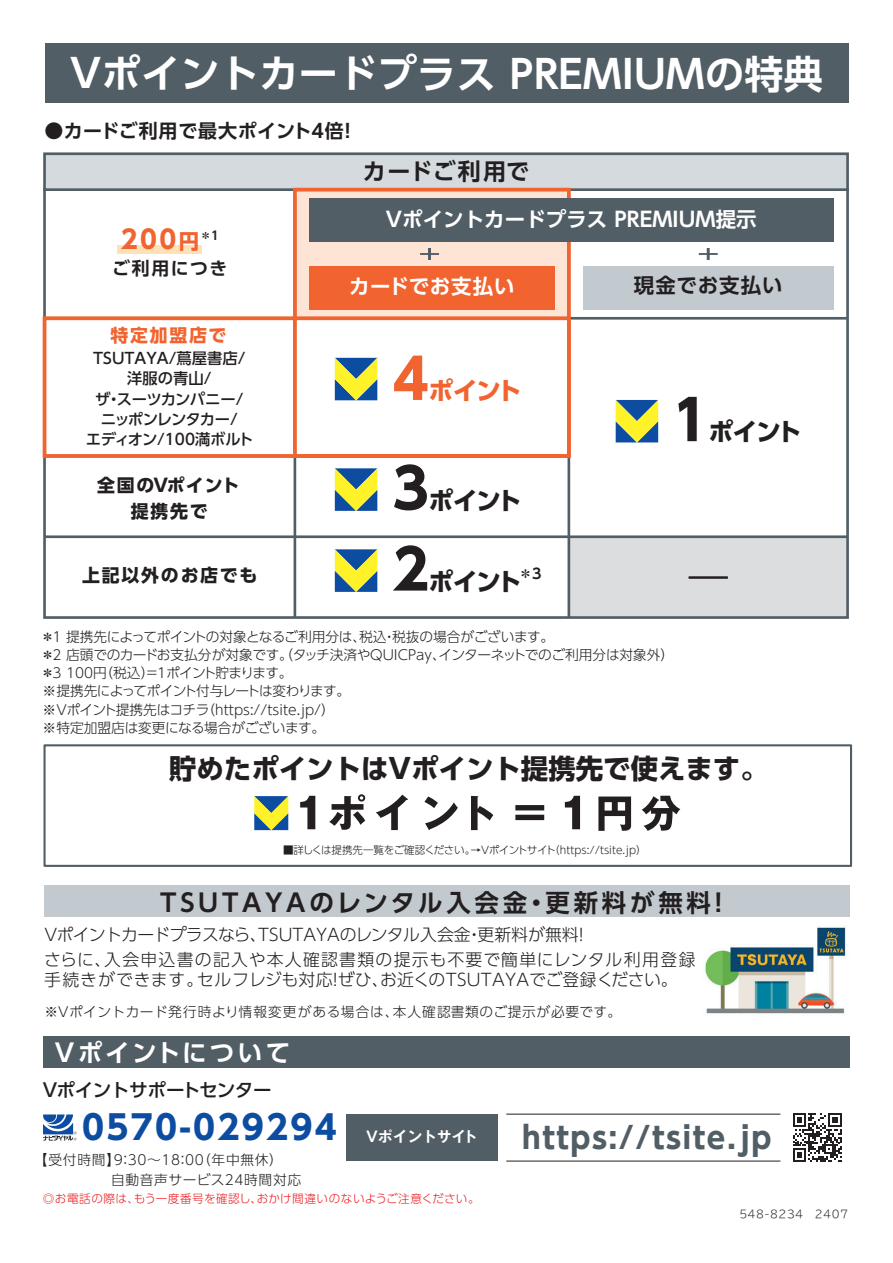
<style>
.page{position:relative;width:893px;height:1263px;background:#fff}
.page>*{position:absolute;margin:0;border:0;box-sizing:border-box;transform-origin:0 0}
.t1{font:700 55.2px "UD Shin Go Pro";color:#f2642f}
.t2{font:700 39px "UD Shin Go Pro De";letter-spacing:.01em;color:#fff}
.t3{font:700 33.3px "UD Shin Go Pro";letter-spacing:.07em;color:#0d4da1}
.t4{font:700 30px "UD Shin Go Pro";letter-spacing:.05em;color:#525e65}
.t5{font:700 27.45px "UD Shin Go Pro";color:#231f20}
.t6{font:700 25.5px "UD Shin Go Pro";color:#f2642f}
.t7{font:700 24.75px "UD Shin Go Pro";letter-spacing:-.05em;color:#231f20}
.t8{font:700 24.75px "UD Shin Go Pro";color:#f2642f}
.t9{font:700 24.6px "UD Shin Go Pro De";letter-spacing:.15em;color:#231f20}
.t10{font:700 24.6px "UD Shin Go Pro De";letter-spacing:.12em;color:#fff}
.t11{font:500 24.3px "Gothic BBB Pro";color:#231f20;scale:1.58 1}
.t12{font:700 22.95px "UD Shin Go Pro De";letter-spacing:.04em;color:#231f20}
.t13{font:700 20.4px "UD Shin Go Pro De";letter-spacing:.005em;color:#fff}
.t14{font:700 20.4px "UD Shin Go Pro De";letter-spacing:.04em;color:#fff}
.t15{font:700 20.4px "UD Shin Go Pro De";letter-spacing:.05em;color:#231f20}
.t16{font:700 19.05px "UD Shin Go Pro De";letter-spacing:.025em;color:#231f20}
.t17{font:500 18.6px "UD Shin Go Pro";letter-spacing:-.025em;color:#231f20}
.t18{font:700 17.85px/25.5px "UD Shin Go Pro";letter-spacing:.1em;color:#231f20;text-align:center}
.t19{font:700 17.85px "UD Shin Go Pro";letter-spacing:.1em;color:#f2642f}
.t20{font:700 17.85px "UD Shin Go Pro De";letter-spacing:.08em;color:#231f20}
.t21{font:300 16.95px/25.3px "UD Shin Go Pro";letter-spacing:.015em;color:#231f20}
.t22{font:500 15.3px/20.4px "UD Shin Go Pro";letter-spacing:-.015em;color:#231f20;text-align:center}
.t23{font:700 14.55px "Gothic MB101 Pro De";letter-spacing:.015em;color:#fff}
.t24{font:700 14.25px "UD Shin Go Pro De";color:#231f20}
.t25{font:300 13.65px/18.3px "UD Shin Go Pro";letter-spacing:-.02em;color:#231f20}
.t26{font:300 13.65px/19.6px "UD Shin Go Pro";letter-spacing:.05em;color:#231f20}
.t27{font:700 11.85px "UD Shin Go Pro De";color:#231f20}
.t28{font:300 11.55px "UD Shin Go Pro";letter-spacing:.03em;color:#ee1d23}
.t29{font:300 10.65px "TBUD Go Std Super";letter-spacing:.05em;color:#231f20}
.t30{font:300 10.5px "UD Shin Go Pro";letter-spacing:-.02em;color:#231f20}
.s1{font-size:20.4px}
.s2{font-size:55.2px}
</style>
<div class="page">
<div style="left:43px;top:744px;width:809px;height:123px;border:2px solid #525e65"></div>
<img style="left:705px;top:925px;width:145px;height:124px">
<div style="left:45px;top:885px;width:805px;height:32px;background:#c3cacf"></div>
<div style="left:43px;top:1036px;width:806px;height:32px;background:#525e65"></div>
<svg style="left:43px;top:1114px;width:34px;height:27px"></svg>
<div style="left:45px;top:43px;width:803px;height:60px;background:#525e65"></div>
<svg style="left:300px;top:796px;width:15px;height:33px"></svg>
<svg style="left:329px;top:794px;width:36px;height:36px"></svg>
<svg style="left:376px;top:795px;width:32px;height:35px"></svg>
<svg style="left:424px;top:796px;width:34px;height:34px"></svg>
<svg style="left:471px;top:796px;width:22px;height:34px"></svg>
<svg style="left:515px;top:805px;width:29px;height:15px"></svg>
<svg style="left:565px;top:796px;width:15px;height:33px"></svg>
<svg style="left:598px;top:796px;width:33px;height:35px"></svg>
<svg style="left:642px;top:796px;width:38px;height:35px"></svg>
<div style="left:295px;top:190px;width:274px;height:128px;background:#fee4d5"></div>
<div style="left:569px;top:537px;width:279px;height:80px;background:#dcdddf"></div>
<svg style="left:699px;top:248px;width:19px;height:12px"></svg>
<div style="left:43px;top:152px;width:806px;height:39px;background:#d4dade;border:3px solid #525e65"></div>
<hr style="left:45px;top:317px;width:802px;height:3px;background:#525e65">
<hr style="left:45px;top:535px;width:802px;height:3px;background:#525e65">
<hr style="left:294px;top:196px;width:2px;height:421px;background:#525e65">
<hr style="left:567px;top:196px;width:3px;height:421px;background:#525e65">
<div style="left:293px;top:188px;width:278px;height:270px;border:4px solid #f2642f"></div>
<div style="left:43px;top:316px;width:528px;height:142px;border:4px solid #f2642f"></div>
<div style="left:583px;top:266px;width:250px;height:43px;background:#c3cacf"></div>
<svg style="left:420px;top:248px;width:19px;height:12px"></svg>
<div style="left:309px;top:266px;width:246px;height:43px;background:#f2642f"></div>
<div style="left:346px;top:1114px;width:151px;height:47px;background:#525e65"></div>
<hr style="left:506px;top:1161px;width:274px;height:1px;background:#231f20">
<hr style="left:506px;top:1114px;width:274px;height:1px;background:#231f20">
<svg style="left:793px;top:1113px;width:48px;height:49px"></svg>
<div style="left:309px;top:199px;width:524px;height:43px;background:#525e65"></div>
<div style="left:117px;top:245px;width:85px;height:9px;background:#fee1b6"></div>
<svg style="left:335px;top:358px;width:42px;height:42px;background:#8aa265"></svg>
<svg style="left:335px;top:468px;width:42px;height:43px;background:#89a267"></svg>
<svg style="left:616px;top:400px;width:42px;height:42px;background:#89a265"></svg>
<svg style="left:335px;top:549px;width:42px;height:43px;background:#89a267"></svg>
<svg style="left:254px;top:796px;width:34px;height:34px"></svg>
<h2 class="t2" style="left:70px;top:42px;width:754px">Vポイントカードプラス PREMIUMの特典</h2>
<h3 class="t16" style="left:45px;top:115px;width:314px">●カードご利用で最大ポイント4倍！</h3>
<h3 class="t12" style="left:363px;top:152px;width:168px">カードご利用で</h3>
<h3 class="t6" style="left:121px;top:219px;width:80px">200<span class="s1">円</span></h3>
<p class="t27" style="left:200px;top:226px;width:21px">＊1</p>
<h3 class="t20" style="left:112px;top:253px;width:117px">ご利用につき</h3>
<h3 class="t19" style="left:110px;top:321px;width:118px">特定加盟店で</h3>
<p class="t22" style="left:86px;top:347px;width:169px">TSUTAYA/蔦屋書店/洋服の青山/<br>ザ・スーツカンパニー/<br>ニッポンレンタカー/<br>エディオン/100満ボルト</p>
<h3 class="t18" style="left:97px;top:472px;width:144px">全国のVポイント提携先で</h3>
<h3 class="t13" style="left:386px;top:203px;width:372px">Vポイントカードプラス PREMIUM提示</h3>
<h3 class="t14" style="left:349px;top:270px;width:167px">カードでお支払い</h3>
<h3 class="t15" style="left:634px;top:268px;width:150px">現金でお支払い</h3>
<h1 class="t1" style="left:392px;top:334px;width:38px">4</h1>
<h3 class="t8" style="left:429px;top:370px;width:95px">ポイント</h3>
<h3 class="t7" style="left:392px;top:480px;width:131px"><span class="s2">3</span>ポイント</h3>
<h3 class="t7" style="left:672px;top:412px;width:131px"><span class="s2">1</span>ポイント</h3>
<h3 class="t7" style="left:392px;top:561px;width:131px"><span class="s2">2</span>ポイント</h3>
<h3 class="t18" style="left:82px;top:562px;width:177px">上記以外のお店でも</h3>
<h3 class="t11" style="left:689px;top:555px;width:26px">̶</h3>
<p class="t24" style="left:518px;top:562px;width:25px">＊3</p>
<p class="t25" style="left:41px;top:627px;width:635px">＊1 提携先によってポイントの対象となるご利用分は、税込・税抜の場合がございます。<br>＊2 店頭でのカードお支払分が対象です。（タッチ決済やQUICPay、インターネットでのご利用分は対象外）＊3 100円（税込）＝1ポイント貯まります。<br>※提携先によってポイント付与レートは変わります。<br>※Vポイント提携先はコチラ（https://tsite.jp/）<br>※特定加盟店は変更になる場合がございます。</p>
<h3 class="t5" style="left:169px;top:746px;width:600px">貯めたポイントはVポイント提携先で使えます。</h3>
<p class="t30" style="left:283px;top:842px;width:365px">■詳しくは提携先一覧をご確認ください。→Vポイントサイト（https://tsite.jp）</p>
<h3 class="t9" style="left:160px;top:882px;width:572px">TSUTAYAのレンタル入会金・更新料が無料！</h3>
<p class="t21" style="left:44px;top:921px;width:653px">Vポイントカードプラスなら、TSUTAYAのレンタル入会金・更新料が無料！<br>さらに、入会申込書の記入や本人確認書類の提示も不要で簡単にレンタル利用登録</p>
<p class="t21" style="left:44px;top:967px;width:635px">手続きができます。セルフレジも対応！ぜひ、お近くのTSUTAYAでご登録ください。</p>
<p class="t26" style="left:45px;top:1001px;width:578px">※Vポイントカード発行時より情報変更がある場合は、本人確認書類のご提示が必要です。</p>
<h3 class="t10" style="left:55px;top:1033px;width:237px">Vポイントについて</h3>
<h3 class="t17" style="left:43px;top:1074px;width:230px">Vポイントサポートセンター</h3>
<h3 class="t3" style="left:82px;top:1100px;width:256px">0570-029294</h3>
<p class="t23" style="left:366px;top:1125px;width:113px">Vポイントサイト</p>
<h3 class="t4" style="left:522px;top:1113px;width:251px">https://tsite.jp</h3>
<p class="t26" style="left:111px;top:1149px;width:191px;text-indent:-77px">【受付時間】9：30～18：00（年中無休）<br>自動音声サービス24時間対応</p>
<p class="t28" style="left:43px;top:1189px;width:438px">◎お電話の際は、もう一度番号を確認し、おかけ間違いのないようご注意ください。</p>
<p class="t29" style="left:739px;top:1205px;width:110px">548-8234　2407</p>
</div>
